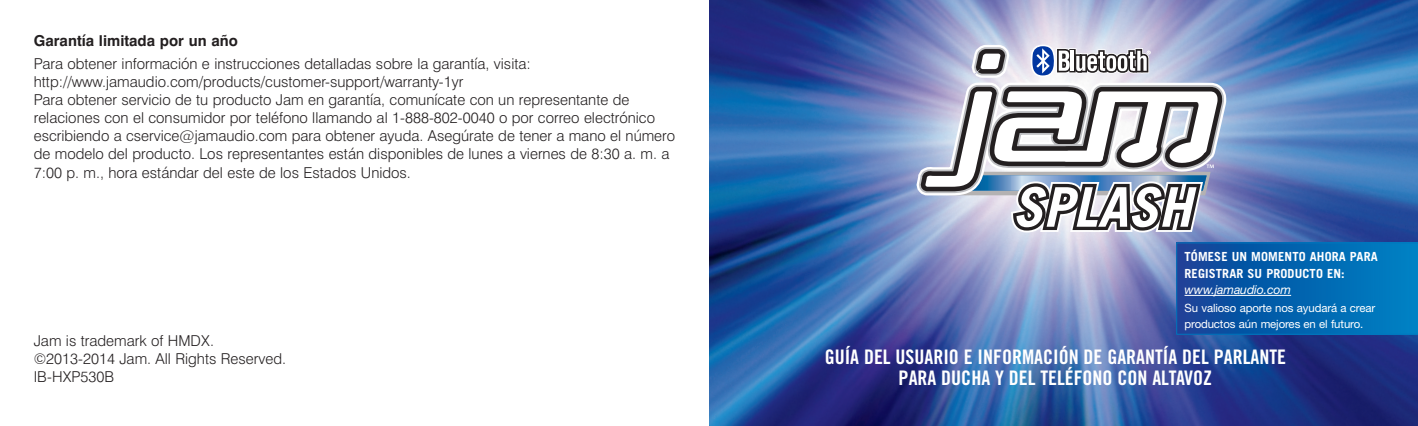
<style>
.page{position:relative;width:1418px;height:426px;background:#fff}
.page>*{position:absolute;margin:0;border:0;box-sizing:border-box;transform-origin:0 0}
.USER_GUIDE_AND_WARR{font:20px/20px "Trade Gothic Bold Cond Twenty";color:#fff;text-align:center}
.warranty_footer{font:300 15px/18px "Swiss 721 BT";color:#231f20}
.warranty_header{font:700 15px "Swiss 721 BT";color:#231f20}
._04-Model{font:700 12.5px/17.5px "Trade Gothic";letter-spacing:.01em;color:#fff}
._04-Model-2{font:italic 12.25px "Helvetica Neue LT Std";letter-spacing:-.01em;color:#fff}
._04-Model-3{font:11.5px/15.8px "Helvetica Neue LT Std";letter-spacing:-.01em;color:#fff}
</style>
<div class="page">
<img style="left:709px;top:0;width:708px;height:425px">
<svg style="left:914px;top:42px;width:503px;height:292px;background:#7492bc"></svg>
<p class="warranty_header" style="left:34px;top:31px;width:206px">Garantía limitada por un año</p>
<p class="warranty_footer" style="left:34px;top:55px;width:498px">Para obtener información e instrucciones detalladas sobre la garantía, visita:</p>
<p class="warranty_footer" style="left:34px;top:73px;width:431px">http://www.jamaudio.com/products/customer-support/warranty-1yr</p>
<p class="warranty_footer" style="left:34px;top:91px;width:643px">Para obtener servicio de tu producto Jam en garantía, comunícate con un representante de relaciones con el consumidor por teléfono llamando al 1-888-802-0040 o por correo electrónico escribiendo a cservice@jamaudio.com para obtener ayuda. Asegúrate de tener a mano el número de modelo del producto. Los representantes están disponibles de lunes a viernes de 8:30 a. m. a 7:00 p. m., hora estándar del este de los Estados Unidos.</p>
<p class="warranty_footer" style="left:34px;top:331px;width:182px">Jam is trademark of HMDX.</p>
<p class="warranty_footer" style="left:34px;top:349px;width:254px">©2013-2014 Jam. All Rights Reserved.</p>
<p class="warranty_footer" style="left:34px;top:367px;width:82px">IB-HXP530B</p>
<p class="_04-Model" style="left:1184px;top:247px;width:195px">TÓMESE UN MOMENTO AHORA PARA<br>REGISTRAR SU PRODUCTO EN:</p>
<p class="_04-Model-2" style="left:1184px;top:282px;width:108px">www.jamaudio.com</p>
<p class="_04-Model-3" style="left:1184px;top:299px;width:192px">Su valioso aporte nos ayudará a crear productos aún mejores en el futuro.</p>
<p class="USER_GUIDE_AND_WARR" style="left:824px;top:346px;width:463px">GUÍA DEL USUARIO E INFORMACIÓN DE GARANTÍA DEL PARLANTE<br>PARA DUCHA Y DEL TELÉFONO CON ALTAVOZ</p>
</div>
